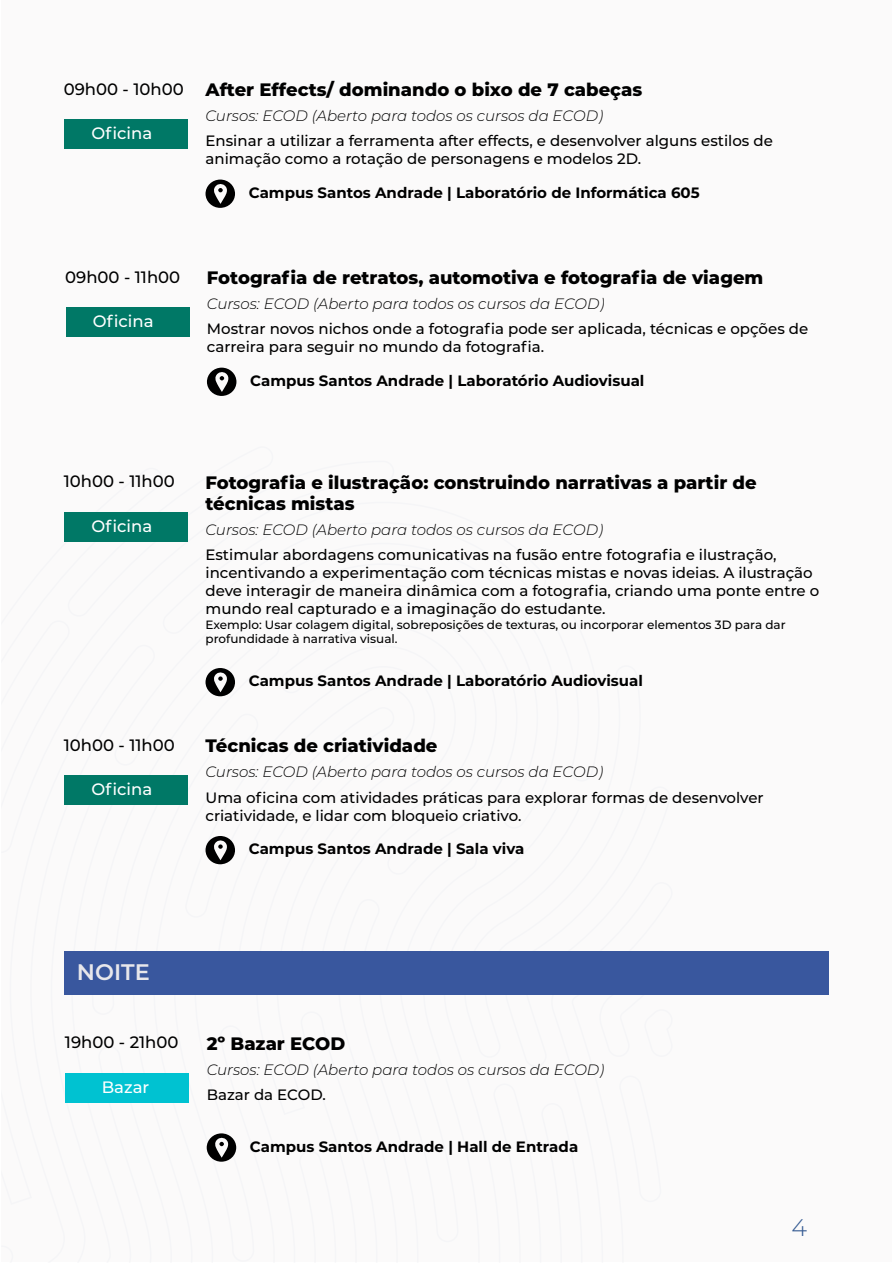
<style>
.page{position:relative;width:893px;height:1263px;background:#fff}
.page>*{position:absolute;margin:0;border:0;box-sizing:border-box;transform-origin:0 0}
.t1{font:300 24px "Montserrat";color:#345a92}
.t2{font:600 22.5px "Montserrat";color:#e8e7eb}
.t3{font:800 18px/21.6px "Montserrat";color:#000}
.t4{font:500 16.5px "Montserrat";color:#000}
.t5{font:500 16.5px "Montserrat";color:#fff}
.t6{font:500 15px/18px "Montserrat";color:#000}
.t7{font:italic 300 15px "Montserrat";color:#000}
.t8{font:700 15px "Montserrat";color:#000}
.t9{font:500 12px/14.4px "Montserrat";color:#000}
</style>
<div class="page">
<div style="left:1px;top:1px;width:891px;height:1261px;background:#f5f4f4"></div>
<svg style="left:64px;top:512px;width:171px;height:185px"></svg>
<div style="left:65px;top:775px;width:123px;height:30px;background:#007866"></div>
<div style="left:64px;top:951px;width:764px;height:44px;background:#39579e"></div>
<svg style="left:64px;top:786px;width:173px;height:376px"></svg>
<div style="left:66px;top:307px;width:123px;height:30px;background:#007866"></div>
<svg style="left:207px;top:368px;width:29px;height:28px"></svg>
<div style="left:65px;top:119px;width:123px;height:30px;background:#007866"></div>
<svg style="left:205px;top:180px;width:30px;height:28px"></svg>
<p class="t4" style="left:64px;top:77px;width:121px">09h00 - 10h00</p>
<p class="t5" style="left:91px;top:122px;width:62px">Oficina</p>
<p class="t3" style="left:206px;top:78px;width:438px">After Effects/ dominando o bixo de 7 cabeças</p>
<p class="t7" style="left:206px;top:105px;width:399px">Cursos: ECOD (Aberto para todos os cursos da ECOD)</p>
<p class="t6" style="left:206px;top:131px;width:569px">Ensinar a utilizar a ferramenta after effects, e desenvolver alguns estilos de animação como a rotação de personagens e modelos 2D.</p>
<p class="t8" style="left:249px;top:182px;width:452px">Campus Santos Andrade | Laboratório de Informática 605</p>
<p class="t4" style="left:65px;top:265px;width:117px">09h00 - 11h00</p>
<p class="t5" style="left:93px;top:310px;width:62px">Oficina</p>
<p class="t3" style="left:207px;top:266px;width:558px">Fotografia de retratos, automotiva e fotografia de viagem</p>
<p class="t7" style="left:207px;top:293px;width:399px">Cursos: ECOD (Aberto para todos os cursos da ECOD)</p>
<p class="t6" style="left:207px;top:319px;width:603px">Mostrar novos nichos onde a fotografia pode ser aplicada, técnicas e opções de carreira para seguir no mundo da fotografia.</p>
<p class="t8" style="left:250px;top:370px;width:396px">Campus Santos Andrade | Laboratório Audiovisual</p>
<p class="t3" style="left:206px;top:471px;width:553px">Fotografia e ilustração: construindo narrativas a partir de técnicas mistas</p>
<p class="t4" style="left:64px;top:470px;width:113px">10h00 - 11h00</p>
<p class="t5" style="left:91px;top:514px;width:62px">Oficina</p>
<p class="t7" style="left:206px;top:519px;width:399px">Cursos: ECOD (Aberto para todos os cursos da ECOD)</p>
<p class="t6" style="left:206px;top:545px;width:615px">Estimular abordagens comunicativas na fusão entre fotografia e ilustração, incentivando a experimentação com técnicas mistas e novas ideias. A ilustração deve interagir de maneira dinâmica com a fotografia, criando uma ponte entre o mundo real capturado e a imaginação do estudante.</p>
<p class="t9" style="left:206px;top:617px;width:582px">Exemplo: Usar colagem digital, sobreposições de texturas, ou incorporar elementos 3D para dar profundidade à narrativa visual.</p>
<p class="t4" style="left:64px;top:734px;width:113px">10h00 - 11h00</p>
<p class="t5" style="left:91px;top:778px;width:62px">Oficina</p>
<p class="t8" style="left:249px;top:670px;width:396px">Campus Santos Andrade | Laboratório Audiovisual</p>
<p class="t3" style="left:206px;top:734px;width:233px">Técnicas de criatividade</p>
<p class="t7" style="left:206px;top:762px;width:399px">Cursos: ECOD (Aberto para todos os cursos da ECOD)</p>
<p class="t6" style="left:206px;top:788px;width:560px">Uma oficina com atividades práticas para explorar formas de desenvolver criatividade, e lidar com bloqueio criativo.</p>
<p class="t8" style="left:249px;top:838px;width:277px">Campus Santos Andrade | Sala viva</p>
<h2 class="t2" style="left:77px;top:956px;width:74px">NOITE</h2>
<p class="t4" style="left:65px;top:1031px;width:115px">19h00 - 21h00</p>
<p class="t5" style="left:102px;top:1075px;width:49px">Bazar</p>
<p class="t3" style="left:207px;top:1032px;width:140px">2º Bazar ECOD</p>
<p class="t7" style="left:207px;top:1059px;width:399px">Cursos: ECOD (Aberto para todos os cursos da ECOD)</p>
<p class="t6" style="left:207px;top:1085px;width:121px">Bazar da ECOD.</p>
<p class="t8" style="left:250px;top:1136px;width:330px">Campus Santos Andrade | Hall de Entrada</p>
<h1 class="t1" style="left:792px;top:1211px;width:17px">4</h1>
</div>
